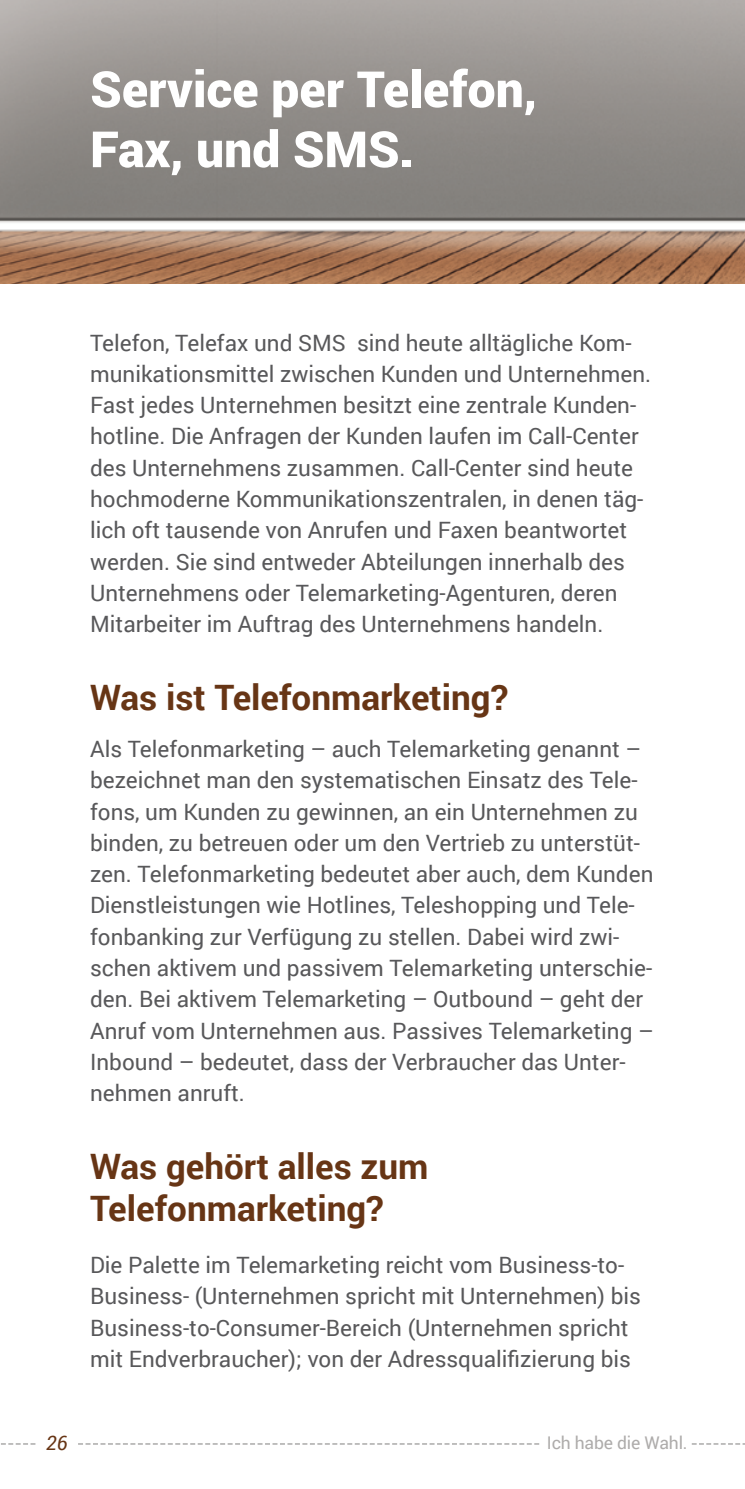
<style>
.page{position:relative;width:745px;height:1489px;background:#fff}
.page>*{position:absolute;margin:0;border:0;box-sizing:border-box;transform-origin:0 0}
._01_head_Balken_1{font:900 50px/60px "Roboto";color:#fff}
._04_Headline_Text{font:700 35px/41.2px "Roboto";color:#673515}
._04_Fließtext{font:22.5px/31.2px "Roboto";color:#58585a}
.t1{font:italic 20px "Roboto";color:#673515}
.t2{font:17.5px "Roboto";letter-spacing:-.01em;color:#aeacab}
</style>
<div class="page">
<svg style="left:1px;top:1443px;width:34px;height:1px"></svg>
<svg style="left:78px;top:1443px;width:461px;height:1px"></svg>
<svg style="left:691px;top:1443px;width:53px;height:1px"></svg>
<img style="left:0;top:0;width:744px;height:283px">
<p class="_01_head_Balken_1" style="left:90px;top:57px;width:448px">Service per Telefon,<br>Fax, und SMS.</p>
<p class="_04_Fließtext" style="left:90px;top:326px;width:562px">Telefon, Telefax und SMS sind heute alltägliche Kom&shy;munikationsmittel zwischen Kunden und Unternehmen.<br>Fast jedes Unternehmen besitzt eine zentrale Kunden&shy;hotline. Die Anfragen der Kunden laufen im Call-Center des Unternehmens zusammen. Call-Center sind heute hochmoderne Kommunikationszentralen, in denen täg&shy;lich oft tausende von Anrufen und Faxen beantwortet werden. Sie sind entweder Abteilungen innerhalb des Unternehmens oder Telemarketing-Agenturen, deren Mitarbeiter im Auftrag des Unternehmens handeln.</p>
<p class="_04_Headline_Text" style="left:90px;top:675px;width:419px">Was ist Telefonmarketing?</p>
<p class="_04_Fließtext" style="left:90px;top:732px;width:564px">Als Telefonmarketing – auch Telemarketing genannt – bezeichnet man den systematischen Einsatz des Tele&shy;fons, um Kunden zu gewinnen, an ein Unternehmen zu binden, zu betreuen oder um den Vertrieb zu unterstüt&shy;zen. Telefonmarketing bedeutet aber auch, dem Kunden Dienstleistungen wie Hotlines, Teleshopping und Tele&shy;fonbanking zur Verfügung zu stellen. Dabei wird zwi&shy;schen aktivem und passivem Telemarketing unterschie&shy;den. Bei aktivem Telemarketing – Outbound – geht der Anruf vom Unternehmen aus. Passives Telemarketing – Inbound – bedeutet, dass der Verbraucher das Unter&shy;nehmen anruft.</p>
<p class="_04_Headline_Text" style="left:90px;top:1144px;width:340px">Was gehört alles zum<br>Telefonmarketing?</p>
<p class="_04_Fließtext" style="left:90px;top:1248px;width:552px">Die Palette im Telemarketing reicht vom Business-to-Business- (Unternehmen spricht mit Unternehmen) bis Business-to-Consumer-Bereich (Unternehmen spricht mit Endverbraucher); von der Adressqualifizierung bis</p>
<p class="t1" style="left:46px;top:1428px;width:23px">26</p>
<p class="t2" style="left:546px;top:1430px;width:142px">Ich habe die Wahl.</p>
</div>
